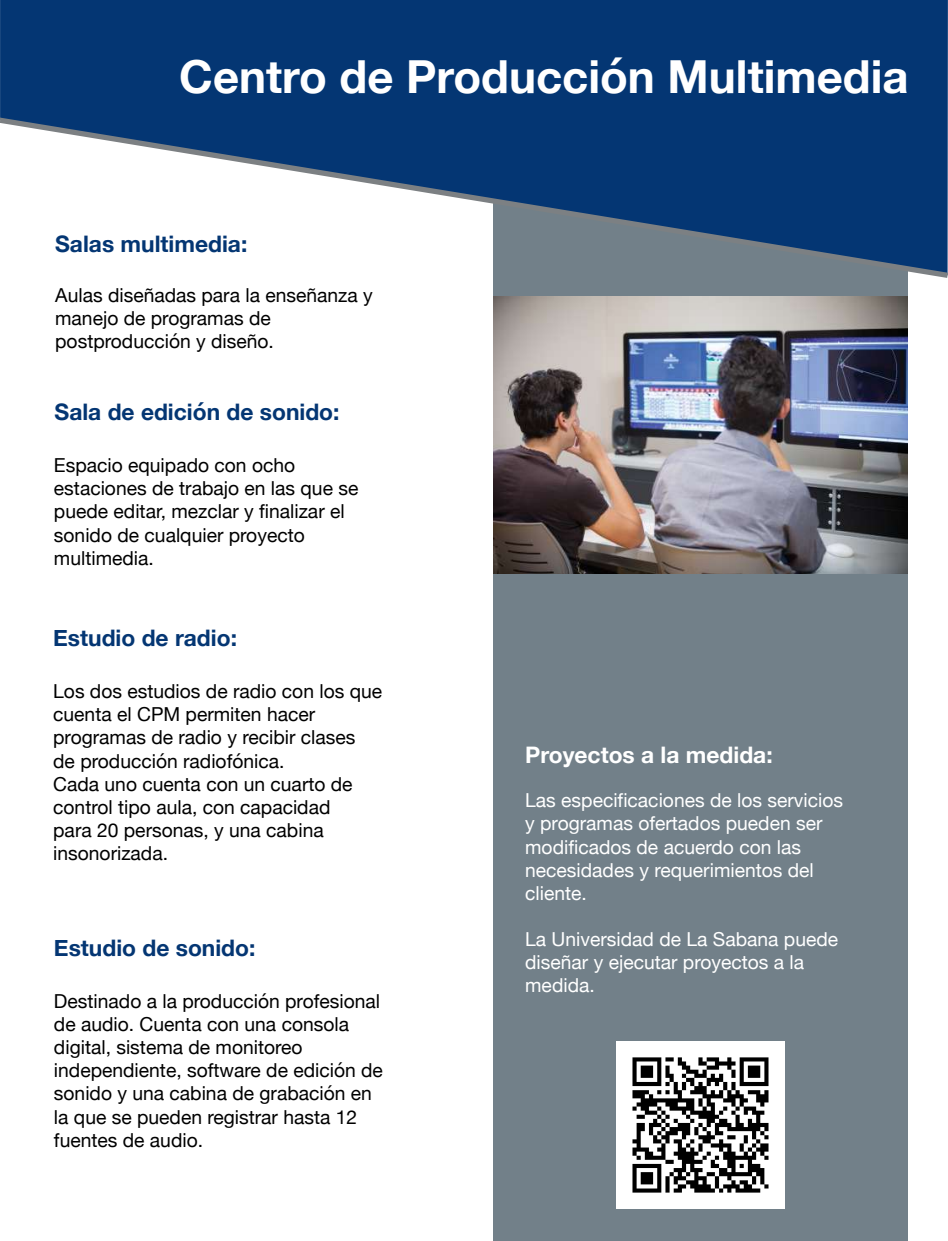
<style>
.page{position:relative;width:948px;height:1241px;background:#fff}
.page>*{position:absolute;margin:0;border:0;box-sizing:border-box;transform-origin:0 0}
.t1{font:700 45.5px "Helvetica Neue";color:#fff}
.t2{font:700 22.75px "Helvetica Neue";color:#043673}
.t3{font:700 22.75px "Helvetica Neue";color:#fff}
.t4{font:19.25px/23.1px "Helvetica Neue";color:#000}
.t5{font:19.25px/23.1px "Helvetica Neue";color:#fff}
</style>
<div class="page">
<div style="left:493px;top:179px;width:414px;height:1061px;background:#728089"></div>
<div style="left:0;top:0;width:947px;height:114px;background:#043673"></div>
<svg style="left:0;top:114px;width:947px;height:167px"></svg>
<img style="left:493px;top:297px;width:414px;height:276px">
<img style="left:616px;top:1041px;width:168px;height:167px">
<h1 class="t1" style="left:179px;top:41px;width:730px">Centro de Producción Multimedia</h1>
<p class="t2" style="left:55px;top:226px;width:193px">Salas multimedia:</p>
<p class="t4" style="left:55px;top:285px;width:319px">Aulas diseñadas para la enseñanza y manejo de programas de postproducción y diseño.</p>
<p class="t2" style="left:55px;top:393px;width:286px">Sala de edición de sonido:</p>
<p class="t4" style="left:54px;top:455px;width:306px">Espacio equipado con ocho estaciones de trabajo en las que se puede editar, mezclar y finalizar el sonido de cualquier proyecto multimedia.</p>
<p class="t2" style="left:53px;top:620px;width:185px">Estudio de radio:</p>
<p class="t4" style="left:53px;top:680px;width:330px">Los dos estudios de radio con los que cuenta el CPM permiten hacer programas de radio y recibir clases<br>de producción radiofónica.<br>Cada uno cuenta con un cuarto de control tipo aula, con capacidad<br>para 20 personas, y una cabina insonorizada.</p>
<p class="t2" style="left:54px;top:929px;width:203px">Estudio de sonido:</p>
<p class="t4" style="left:54px;top:990px;width:330px">Destinado a la producción profesional de audio. Cuenta con una consola digital, sistema de monitoreo independiente, software de edición de sonido y una cabina de grabación en la que se pueden registrar hasta 12 fuentes de audio.</p>
<p class="t3" style="left:525px;top:736px;width:249px">Proyectos a la medida:</p>
<p class="t5" style="left:525px;top:789px;width:319px">Las especificaciones de los servicios y programas ofertados pueden ser modificados de acuerdo con las necesidades y requerimientos del cliente.</p>
<p class="t5" style="left:525px;top:928px;width:314px">La Universidad de La Sabana puede diseñar y ejecutar proyectos a la medida.</p>
</div>
